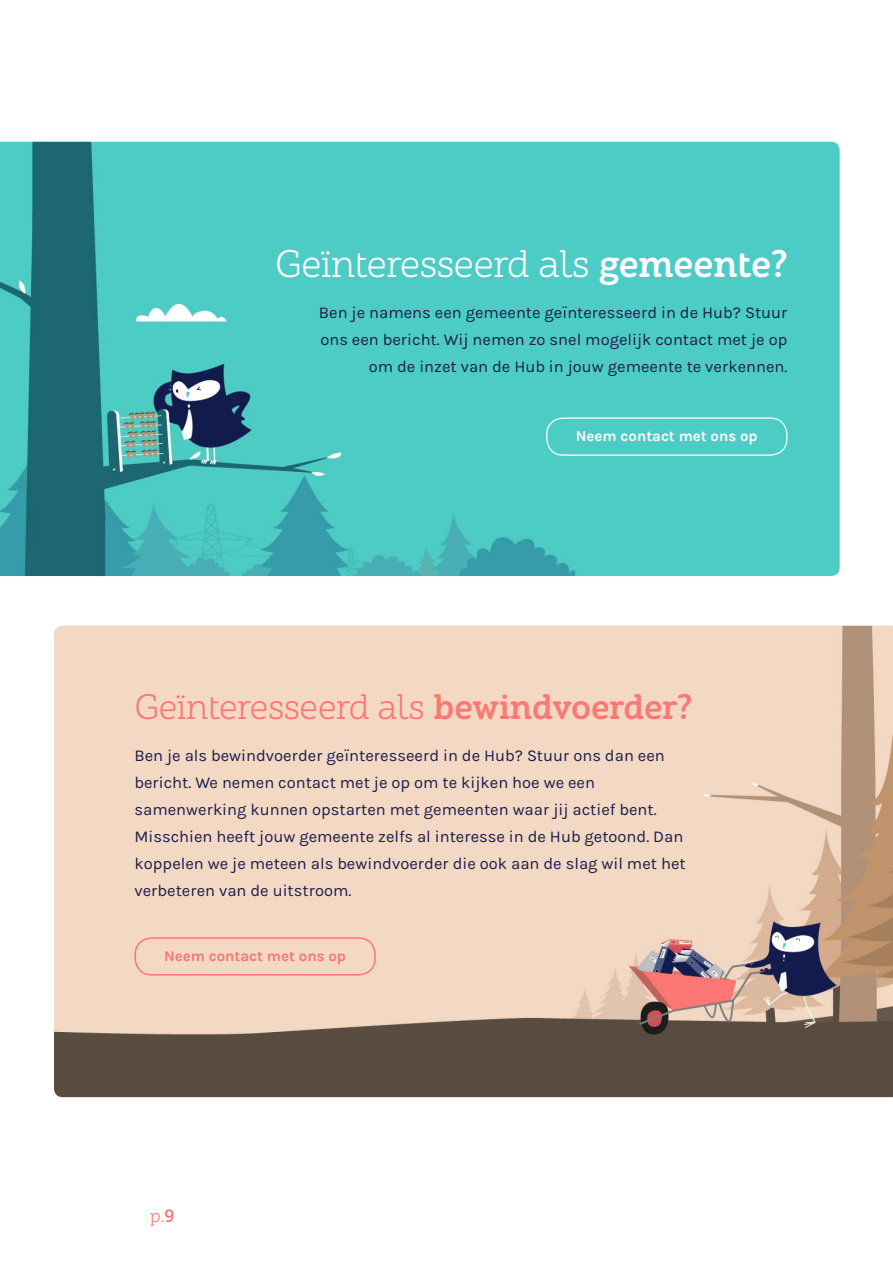
<style>
.page{position:relative;width:893px;height:1263px;background:#fff}
.page>*{position:absolute;margin:0;border:0;box-sizing:border-box;transform-origin:0 0}
.t1{font:39px "ALS Schlangeslab";color:#fff}
.t2{font:36px "ALS Schlangeslab";color:#fc7873}
.t3{font:18px "ALS Schlangeslab";color:#f37773}
.t4{font:16.5px/27px "Karla";color:#1c1e4d}
.t5{font:700 15px "Karla";color:#fff}
.t6{font:700 15px "Karla";color:#f37773}
.s1{font-weight:700}
</style>
<div class="page">
<img style="left:54px;top:626px;width:839px;height:471px">
<img style="left:0;top:142px;width:840px;height:434px">
<div style="left:546px;top:417px;width:241px;height:39px;border:1px solid #fff;border-radius:17px"></div>
<div style="left:134px;top:937px;width:242px;height:38px;border:2px solid #fc7873;border-radius:16px"></div>
<p class="t1" style="left:275px;top:242px;width:514px">Geïnteresseerd als <span class="s1">gemeente?</span></p>
<p class="t4" style="left:319px;top:300px;width:470px;text-align:right">Ben je namens een gemeente geïnteresseerd in de Hub? Stuur ons een bericht. Wij nemen zo snel mogelijk contact met je op om de inzet van de Hub in jouw gemeente te verkennen.</p>
<p class="t5" style="left:576px;top:427px;width:183px">Neem contact met ons op</p>
<p class="t2" style="left:134px;top:687px;width:559px">Geïnteresseerd als <span class="s1">bewindvoerder?</span></p>
<p class="t4" style="left:134px;top:742px;width:532px">Ben je als bewindvoerder geïnteresseerd in de Hub? Stuur ons dan een bericht. We nemen contact met je op om te kijken hoe we een</p>
<p class="t4" style="left:134px;top:796px;width:553px">samenwerking kunnen opstarten met gemeenten waar jij actief bent.<br>Misschien heeft jouw gemeente zelfs al interesse in de Hub getoond. Dan koppelen we je meteen als bewindvoerder die ook aan de slag wil met het verbeteren van de uitstroom.</p>
<p class="t6" style="left:164px;top:947px;width:183px">Neem contact met ons op</p>
<p class="t3" style="left:150px;top:1206px;width:26px">p.<span class="s1">9</span></p>
</div>
